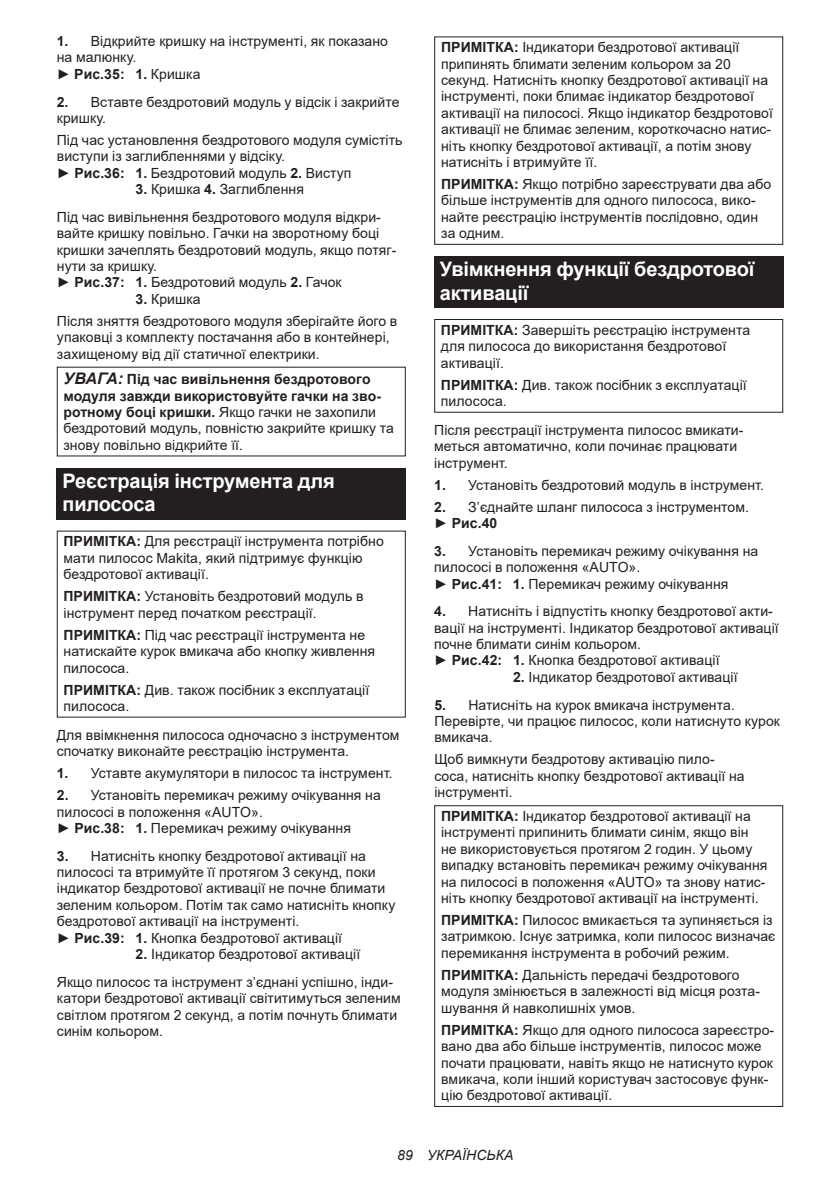
<style>
.page{position:relative;width:840px;height:1191px;background:#fff}
.page>*{position:absolute;margin:0;border:0;box-sizing:border-box;transform-origin:0 0}
.t1{font:700 20px/23.4px "Arial";letter-spacing:-.01em;color:#fff}
.t2{font:14px/16.4px "Arial";letter-spacing:.005em;color:#231f20}
.t3{font:italic 14px "Arial";letter-spacing:.005em;color:#231f20}
.s1{font-weight:700}
.s2{font-weight:700;font-style:italic;font-size:16px}
</style>
<div class="page">
<div style="left:57px;top:468px;width:348px;height:52px;background:#231f20"></div>
<div style="left:434px;top:36px;width:348px;height:209px;border:1px solid #231f20"></div>
<div style="left:434px;top:256px;width:348px;height:52px;background:#231f20"></div>
<div style="left:434px;top:319px;width:348px;height:94px;border:1px solid #231f20"></div>
<div style="left:434px;top:805px;width:348px;height:302px;border:1px solid #231f20"></div>
<p class="t2" style="left:57px;top:33px;width:332px"><span class="s1">1.</span> Відкрийте кришку на інструменті, як показано на малюнку.<br>► <span class="s1">Рис.35: 1.</span> Кришка</p>
<p class="t2" style="left:57px;top:93px;width:344px"><span class="s1">2.</span> Вставте бездротовий модуль у відсік і закрийте кришку.</p>
<p class="t2" style="left:57px;top:132px;width:347px">Під час установлення бездротового модуля сумістіть виступи із заглибленнями у відсіку.<br>► <span class="s1">Рис.36: 1.</span> Бездротовий модуль <span class="s1">2.</span> Виступ</p>
<p class="t2" style="left:57px;top:175px;width:325px;line-height:27.8px;text-align:center"><span class="s1">3.</span> Кришка <span class="s1">4.</span> Заглиблення<br>Під час вивільнення бездротового модуля відкри-</p>
<p class="t2" style="left:57px;top:225px;width:341px">вайте кришку повільно. Гачки на зворотному боці кришки зачеплять бездротовий модуль, якщо потяг&shy;нути за кришку.<br>► <span class="s1">Рис.37: 1.</span> Бездротовий модуль <span class="s1">2.</span> Гачок</p>
<p class="t2" style="left:57px;top:288px;width:342px;line-height:22px;text-indent:79px"><span class="s1">3.</span> Кришка<br>Після зняття бездротового модуля зберігайте його в</p>
<p class="t2" style="left:57px;top:329px;width:334px">упаковці з комплекту постачання або в контейнері, захищеному від дії статичної електрики.</p>
<p class="t2" style="left:63px;top:371px;width:332px"><span class="s2">УВАГА:</span> <span class="s1">Під час вивільнення бездротового модуля завжди використовуйте гачки на зво&shy;ротному боці кришки.</span> Якщо гачки не захопили бездротовий модуль, повністю закрийте кришку та знову повільно відкрийте її.</p>
<h1 class="t1" style="left:62px;top:469px;width:274px">Реєстрація інструмента для пилососа</h1>
<p class="t2" style="left:63px;top:533px;width:322px"><span class="s1">ПРИМІТКА:</span> Для реєстрації інструмента потрібно мати пилосос Makita, який підтримує функцію бездротової активації.</p>
<p class="t2" style="left:63px;top:588px;width:301px"><span class="s1">ПРИМІТКА:</span> Установіть бездротовий модуль в інструмент перед початком реєстрації.</p>
<p class="t2" style="left:63px;top:626px;width:313px"><span class="s1">ПРИМІТКА:</span> Під час реєстрації інструмента не натискайте курок вмикача або кнопку живлення пилососа.</p>
<p class="t2" style="left:63px;top:681px;width:307px"><span class="s1">ПРИМІТКА:</span> Див. також посібник з експлуатації пилососа.</p>
<p class="t2" style="left:57px;top:726px;width:344px">Для ввімкнення пилососа одночасно з інструментом спочатку виконайте реєстрацію інструмента.</p>
<p class="t2" style="left:57px;top:765px;width:337px"><span class="s1">1.</span> Уставте акумулятори в пилосос та інструмент.</p>
<p class="t2" style="left:57px;top:787px;width:325px"><span class="s1">2.</span> Установіть перемикач режиму очікування на пилососі в положення «AUTO».<br>► <span class="s1">Рис.38: 1.</span> Перемикач режиму очікування</p>
<p class="t2" style="left:57px;top:847px;width:340px"><span class="s1">3.</span> Натисніть кнопку бездротової активації на пилососі та втримуйте її протягом 3 секунд, поки індикатор бездротової активації не почне блимати зеленим кольором. Потім так само натисніть кнопку бездротової активації на інструменті.<br>► <span class="s1">Рис.39: 1.</span> Кнопка бездротової активації</p>
<p class="t2" style="left:57px;top:940px;width:337px;line-height:27.8px;text-indent:79px"><span class="s1">2.</span> Індикатор бездротової активації<br>Якщо пилосос та інструмент з’єднані успішно, інди-</p>
<p class="t2" style="left:57px;top:990px;width:345px">катори бездротової активації світитимуться зеленим світлом протягом 2 секунд, а потім почнуть блимати синім кольором.</p>
<p class="t2" style="left:441px;top:39px;width:333px"><span class="s1">ПРИМІТКА:</span> Індикатори бездротової активації припинять блимати зеленим кольором за 20 секунд. Натисніть кнопку бездротової активації на інструменті, поки блимає індикатор бездротової активації на пилососі. Якщо індикатор бездротової активації не блимає зеленим, короткочасно натис&shy;ніть кнопку бездротової активації, а потім знову натисніть і втримуйте її.</p>
<p class="t2" style="left:441px;top:176px;width:331px"><span class="s1">ПРИМІТКА:</span> Якщо потрібно зареєструвати два або більше інструментів для одного пилососа, вико&shy;найте реєстрацію інструментів послідовно, один за одним.</p>
<h1 class="t1" style="left:439px;top:258px;width:316px">Увімкнення функції бездротової активації</h1>
<p class="t2" style="left:440px;top:322px;width:310px"><span class="s1">ПРИМІТКА:</span> Завершіть реєстрацію інструмента для пилососа до використання бездротової активації.</p>
<p class="t2" style="left:440px;top:376px;width:307px"><span class="s1">ПРИМІТКА:</span> Див. також посібник з експлуатації пилососа.</p>
<p class="t2" style="left:434px;top:421px;width:310px">Після реєстрації інструмента пилосос вмикати&shy;меться автоматично, коли починає працювати інструмент.</p>
<p class="t2" style="left:434px;top:476px;width:331px"><span class="s1">1.</span> Установіть бездротовий модуль в інструмент.</p>
<p class="t2" style="left:434px;top:498px;width:316px"><span class="s1">2.</span> З’єднайте шланг пилососа з інструментом. ► <span class="s1">Рис.40</span></p>
<p class="t2" style="left:434px;top:542px;width:325px"><span class="s1">3.</span> Установіть перемикач режиму очікування на пилососі в положення «AUTO».<br>► <span class="s1">Рис.41: 1.</span> Перемикач режиму очікування</p>
<p class="t2" style="left:434px;top:603px;width:346px"><span class="s1">4.</span> Натисніть і відпустіть кнопку бездротової акти&shy;вації на інструменті. Індикатор бездротової активації почне блимати синім кольором.<br>► <span class="s1">Рис.42: 1.</span> Кнопка бездротової активації</p>
<p class="t2" style="left:512px;top:668px;width:226px"><span class="s1">2.</span> Індикатор бездротової активації</p>
<p class="t2" style="left:434px;top:696px;width:347px"><span class="s1">5.</span> Натисніть на курок вмикача інструмента.<br>Перевірте, чи працює пилосос, коли натиснуто курок вмикача.</p>
<p class="t2" style="left:434px;top:751px;width:312px">Щоб вимкнути бездротову активацію пило&shy;соса, натисніть кнопку бездротової активації на інструменті.</p>
<p class="t2" style="left:441px;top:808px;width:328px"><span class="s1">ПРИМІТКА:</span> Індикатор бездротової активації на інструменті припинить блимати синім, якщо він не використовується протягом 2 годин. У цьому випадку встановіть перемикач режиму очікування на пилососі в положення «AUTO» та знову натис&shy;ніть кнопку бездротової активації на інструменті.</p>
<p class="t2" style="left:441px;top:912px;width:335px"><span class="s1">ПРИМІТКА:</span> Пилосос вмикається та зупиняється із затримкою. Існує затримка, коли пилосос визначає перемикання інструмента в робочий режим.</p>
<p class="t2" style="left:441px;top:966px;width:320px"><span class="s1">ПРИМІТКА:</span> Дальність передачі бездротового модуля змінюється в залежності від місця розта&shy;шування й навколишніх умов.</p>
<p class="t2" style="left:441px;top:1021px;width:334px"><span class="s1">ПРИМІТКА:</span> Якщо для одного пилососа зареєстро&shy;вано два або більше інструментів, пилосос може почати працювати, навіть якщо не натиснуто курок вмикача, коли інший користувач застосовує функ&shy;цію бездротової активації.</p>
<p class="t3" style="left:397px;top:1146px;width:118px">89 УКРАЇНСЬКА</p>
</div>
